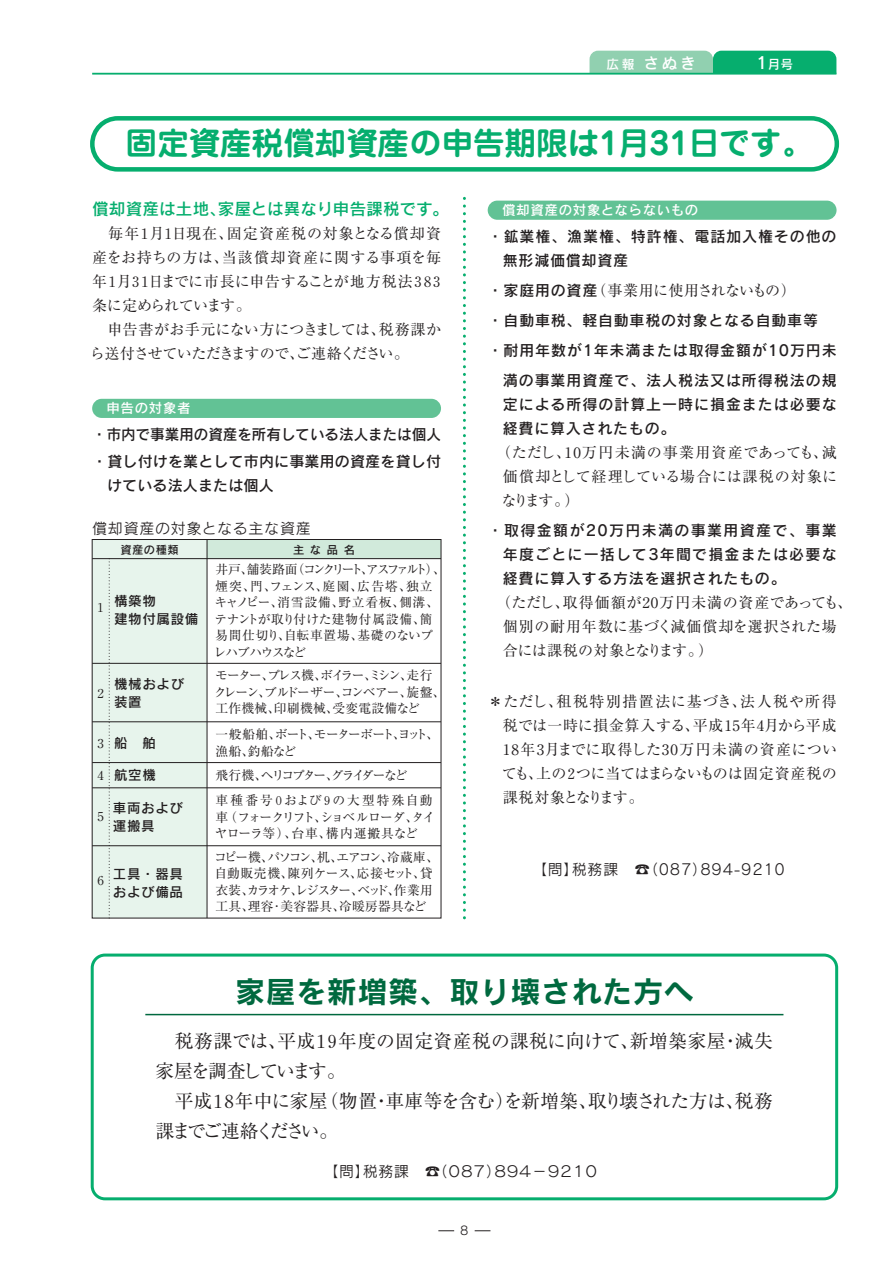
<style>
.page{position:relative;width:893px;height:1262px;background:#fff}
.page>*{position:absolute;margin:0;border:0;box-sizing:border-box;transform-origin:0 0}
.t1{font:700 31.5px "Jun 501";color:#06ae6e}
.t2{font:30px "Rodin CID B";letter-spacing:.02em;color:#00693f}
.t3{font:18.75px/30px "Ryumin";letter-spacing:-.025em;color:#231f20}
.t4{font:16.5px "Rodin CID DB";letter-spacing:.015em;color:#06ae6e}
.t5{font:15.75px "Rodin CID DB";color:#fff}
.t6{font:15px/24px "Rodin CID DB";letter-spacing:.05em;color:#231f20}
.t7{font:15px/24px "Ryumin";letter-spacing:.01em;color:#231f20;text-align:justify}
.t8{font:15px/24px "Ryumin";letter-spacing:-.01em;color:#231f20}
.t9{font:15px/24px "Ryumin";letter-spacing:.03em;color:#231f20}
.t10{font:15px/27px "Rodin CID DB";color:#231f20}
.t11{font:15px "Rodin CID M";letter-spacing:.05em;color:#231f20}
.t12{font:15px "Rodin CID M";letter-spacing:-.16em;color:#231f20}
.t13{font:15px "Ryumin";letter-spacing:-.05em;color:#231f20}
.t14{font:15px "Rodin CID DB";letter-spacing:.01em;color:#231f20}
.t15{font:13.5px/18px "Rodin CID DB";letter-spacing:.05em;color:#231f20}
.t16{font:13.5px "Rodin CID DB";letter-spacing:.05em;color:#fff}
.t17{font:12.75px/16.5px "Ryumin";letter-spacing:-.025em;color:#231f20}
.t18{font:12.75px/16.5px "Ryumin";letter-spacing:-.05em;color:#231f20}
.t19{font:12.75px "Ryumin";letter-spacing:-.16em;color:#231f20}
.t20{font:12.75px "Rodin CID DB";color:#fff}
.t21{font:12px "Rodin CID M";color:#231f20}
.t22{font:11.25px "Rodin CID DB";letter-spacing:.05em;color:#231f20}
.s1{font-size:12.75px}
.s2{font-size:16.5px}
.s3{font-family:"Rodin CID DB"}
.s4{font-family:"BLS Gaiji ST Rmr"}
.s5{font-family:"BLS Gaiji ST Rmm"}
</style>
<div class="page">
<svg style="left:589px;top:51px;width:247px;height:22px;background:#4cbf90"></svg>
<hr style="left:92px;top:73px;width:744px;height:2px;background:#06ae6e">
<svg style="left:438px;top:1230px;width:16px;height:1px"></svg>
<svg style="left:474px;top:1230px;width:16px;height:1px"></svg>
<hr style="left:145px;top:1013px;width:638px;height:2px;background:#00693f">
<div style="left:91px;top:953px;width:747px;height:247px;border:3px solid #06ae6e;border-radius:13px"></div>
<div style="left:90px;top:116px;width:749px;height:56px;border:4px solid #06ae6e;border-radius:26px"></div>
<div style="left:92px;top:399px;width:349px;height:19px;background:#62c295;border-radius:10px"></div>
<div style="left:487px;top:201px;width:349px;height:19px;background:#62c295;border-radius:10px"></div>
<div style="left:92px;top:539px;width:349px;height:19px;background:#d1eadb"></div>
<div style="left:92px;top:539px;width:115px;height:379px;background:#e7f4ec"></div>
<svg style="left:463px;top:196px;width:3px;height:722px"></svg>
<hr style="left:92px;top:762px;width:349px;height:1px;background:#231f20">
<hr style="left:92px;top:787px;width:349px;height:1px;background:#231f20">
<svg style="left:109px;top:559px;width:1px;height:359px"></svg>
<hr style="left:207px;top:539px;width:1px;height:379px;background:#231f20">
<hr style="left:92px;top:558px;width:349px;height:1px;background:#231f20">
<hr style="left:92px;top:721px;width:349px;height:1px;background:#231f20">
<hr style="left:92px;top:663px;width:349px;height:1px;background:#231f20">
<hr style="left:92px;top:845px;width:349px;height:1px;background:#231f20">
<p class="t5" style="left:606px;top:57px;width:91px"><span class="s1">広報</span> さぬき</p>
<p class="t20" style="left:756px;top:59px;width:38px"><span class="s2">1</span>月号</p>
<h1 class="t1" style="left:126px;top:132px;width:689px">固定資産税償却資産の申告期限は1月31日です。</h1>
<p class="t4" style="left:92px;top:203px;width:358px">償却資産は土地、家屋とは異なり申告課税です。</p>
<p class="t8" style="left:90px;top:224px;width:356px">　毎年１月１日現在、固定資産税の対象となる償却資産をお持ちの方は、当該償却資産に関する事項を毎年１月３１日までに市長に申告することが地方税法３８３条に定められています。<br>　申告書がお手元にない方につきましては、税務課から送付させていただきますので、ご連絡ください。</p>
<p class="t16" style="left:92px;top:403px;width:100px">　申告の対象者</p>
<p class="t10" style="left:92px;top:423px;width:350px">・市内で事業用の資産を所有している法人または個人・貸し付けを業として市内に事業用の資産を貸し付</p>
<p class="t14" style="left:107px;top:480px;width:168px">けている法人または個人</p>
<p class="t11" style="left:92px;top:522px;width:220px">償却資産の対象となる主な資産</p>
<p class="t18" style="left:94px;top:600px;width:14px">１</p>
<p class="t18" style="left:97px;top:687px;width:8px">2</p>
<p class="t18" style="left:97px;top:736px;width:8px">3</p>
<p class="t18" style="left:97px;top:768px;width:8px">4</p>
<p class="t18" style="left:97px;top:810px;width:8px">5</p>
<p class="t18" style="left:97px;top:874px;width:8px">6</p>
<p class="t22" style="left:120px;top:545px;width:60px">資産の種類</p>
<p class="t22" style="left:293px;top:545px;width:63px">主な品名</p>
<p class="t15" style="left:114px;top:594px;width:86px">構築物<br>建物付属設備</p>
<p class="t15" style="left:114px;top:676px;width:72px">機械および装置</p>
<p class="t15" style="left:114px;top:735px;width:43px">船　舶</p>
<p class="t15" style="left:114px;top:767px;width:43px">航空機</p>
<p class="t15" style="left:113px;top:801px;width:72px">車両および運搬具</p>
<p class="t15" style="left:113px;top:866px;width:72px">工具・器具および備品</p>
<p class="t17" style="left:213px;top:563px;width:234px">井戸、舗装路面（コンクリート、アスファルト）、煙突、門、フェンス、庭園、広告塔、独立キャノピー、消雪設備、野立看板、側溝、テナントが取り付けた建物付属設備、簡易間仕切り、自転車置場、基礎のないプレハブハウスなど</p>
<p class="t18" style="left:214px;top:669px;width:233px">モーター、プレス機、ボイラー、ミシン、走行クレーン、ブルドーザー、コンベアー、旋盤、工作機械、印刷機械、受変電設備など</p>
<p class="t18" style="left:215px;top:728px;width:225px">一般船舶、ボート、モーターボート、ヨット、漁船、釣船など</p>
<p class="t19" style="left:215px;top:771px;width:193px">飛行機、ヘリコプター、グライダーなど</p>
<p class="t18" style="left:215px;top:793px;width:222px">車種番号０および９の大型特殊自動車（フォークリフト、ショベルローダ、タイヤローラ等）、台車､構内運搬具など</p>
<p class="t17" style="left:214px;top:850px;width:227px">コピー機、パソコン、机、エアコン、冷蔵庫、自動販売機、陳列ケース、応接セット、貸衣装、カラオケ、レジスター、ベッド、作業用工具、理容･美容器具、冷暖房器具など</p>
<p class="t16" style="left:488px;top:205px;width:212px">　償却資産の対象とならないもの</p>
<p class="t6" style="left:503px;top:227px;width:335px;text-indent:-15px">・鉱業権、漁業権、特許権、電話加入権その他の無形減価償却資産</p>
<p class="t13" style="left:488px;top:285px;width:310px"><span class="s3">・家庭用の資産</span>（事業用に使用されないもの）</p>
<p class="t6" style="left:488px;top:311px;width:331px">・自動車税、軽自動車税の対象となる自動車等</p>
<p class="t6" style="left:488px;top:341px;width:350px">・耐用年数が1年未満または取得金額が10万円未</p>
<p class="t6" style="left:503px;top:371px;width:335px">満の事業用資産で、法人税法又は所得税法の規</p>
<p class="t6" style="left:503px;top:395px;width:335px">定による所得の計算上一時に損金または必要な経費に算入されたもの。</p>
<p class="t7" style="left:501px;top:443px;width:337px;text-indent:-6px">（ただし、10万円未満の事業用資産であっても、減価償却として経理している場合には課税の対象になります。）</p>
<p class="t6" style="left:503px;top:521px;width:335px;text-align:justify;text-indent:-15px">・取得金額が20万円未満の事業用資産で、事業年度ごとに一括して3年間で損金または必要な経費に算入する方法を選択されたもの。</p>
<p class="t9" style="left:503px;top:593px;width:351px;text-indent:-7px">（ただし、取得価額が20万円未満の資産であっても、個別の耐用年数に基づく減価償却を選択された場合には課税の対象となります。）</p>
<p class="t7" style="left:502px;top:692px;width:337px;text-indent:-14px">＊ただし、租税特別措置法に基づき、法人税や所得税では一時に損金算入する、平成15年4月から平成18年3月までに取得した30万円未満の資産についても、上の２つに当てはまらないものは固定資産税の課税対象となります。</p>
<p class="t11" style="left:532px;top:864px;width:254px">【問】税務課　<span class="s4">蕁</span>（087）894-9210</p>
<h2 class="t2" style="left:235px;top:980px;width:460px">家屋を新増築、取り壊された方へ</h2>
<p class="t3" style="left:156px;top:1028px;width:618px">　税務課では、平成１９年度の固定資産税の課税に向けて、新増築家屋・滅失家屋を調査しています。<br>　平成１８年中に家屋（物置・車庫等を含む）を新増築、取り壊された方は、税務課までご連絡ください。</p>
<p class="t12" style="left:323px;top:1165px;width:277px">【問】税務課　<span class="s5">蕁</span>（０８７）８９４－９２１０</p>
<p class="t21" style="left:460px;top:1226px;width:10px">8</p>
</div>
